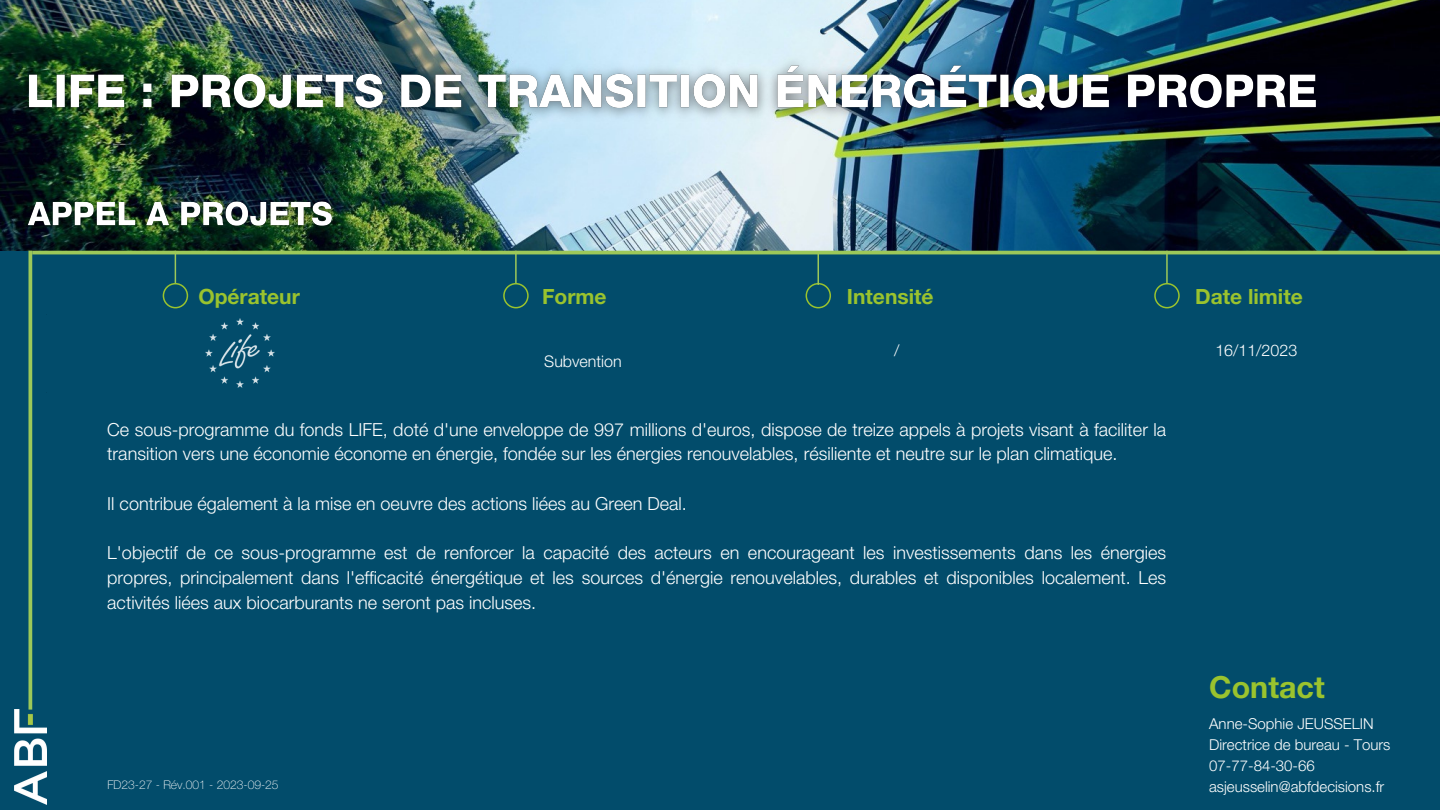
<style>
.page{position:relative;width:1440px;height:810px;background:#024c6b}
.page>*{position:absolute;margin:0;border:0;box-sizing:border-box;transform-origin:0 0}
.t1{font:700 30.4px "Helvetica Neue LT Std";color:#9ac32e}
.t2{font:700 21px "Helvetica Neue LT Std";color:#9ac32e}
.t3{font:300 18px/24.8px "Helvetica Neue LT Pro";color:#fff}
.t4{font:300 16px "Helvetica Neue LT Pro";color:#fff}
.t5{font:300 15px "Helvetica Neue LT Pro";color:#fff}
.t6{font:100 12px "Helvetica Neue LT Pro";color:#fff}
</style>
<div class="page">
<img style="left:0;top:0;width:1440px;height:251px">
<img style="left:14px;top:709px;width:32px;height:96px">
<hr style="left:32px;top:251px;width:1408px;height:3px;background:#9dc859">
<hr style="left:29px;top:251px;width:3px;height:459px;background:#9dc859">
<svg style="left:163px;top:283px;width:25px;height:25px"></svg>
<svg style="left:503px;top:283px;width:26px;height:25px"></svg>
<svg style="left:806px;top:283px;width:25px;height:25px"></svg>
<svg style="left:1154px;top:283px;width:26px;height:25px"></svg>
<hr style="left:175px;top:251px;width:1px;height:32px;background:#9dc859">
<hr style="left:515px;top:251px;width:2px;height:32px;background:#9dc859">
<hr style="left:818px;top:253px;width:1px;height:32px;background:#9dc859">
<hr style="left:1166px;top:251px;width:2px;height:32px;background:#9dc859">
<img style="left:205px;top:318px;width:70px;height:70px">
<img style="left:16px;top:189px;width:328px;height:50px">
<img style="left:12px;top:50px;width:1321px;height:80px">
<p class="t2" style="left:198px;top:289px;width:103px">Opérateur</p>
<p class="t2" style="left:542px;top:289px;width:66px">Forme</p>
<p class="t2" style="left:847px;top:289px;width:88px">Intensité</p>
<p class="t2" style="left:1195px;top:289px;width:109px">Date limite</p>
<p class="t4" style="left:544px;top:355px;width:79px">Subvention</p>
<p class="t4" style="left:894px;top:345px;width:7px">/</p>
<p class="t4" style="left:1215px;top:345px;width:83px">16/11/2023</p>
<p class="t3" style="left:107px;top:419px;width:1060px">Ce sous-programme du fonds LIFE, doté d'une enveloppe de 997 millions d'euros, dispose de treize appels à projets visant à faciliter la transition vers une économie économe en énergie, fondée sur les énergies renouvelables, résiliente et neutre sur le plan climatique.</p>
<p class="t3" style="left:107px;top:494px;width:581px">Il contribue également à la mise en oeuvre des actions liées au Green Deal.</p>
<p class="t3" style="left:107px;top:543px;width:1060px;text-align:justify">L'objectif de ce sous-programme est de renforcer la capacité des acteurs en encourageant les investissements dans les énergies propres, principalement dans l'efficacité énergétique et les sources d'énergie renouvelables, durables et disponibles localement. Les activités liées aux biocarburants ne seront pas incluses.</p>
<p class="t1" style="left:1209px;top:676px;width:117px">Contact</p>
<p class="t5" style="left:1209px;top:718px;width:166px">Anne-Sophie JEUSSELIN</p>
<p class="t5" style="left:1209px;top:739px;width:183px">Directrice de bureau - Tours</p>
<p class="t5" style="left:1209px;top:760px;width:107px">07-77-84-30-66</p>
<p class="t6" style="left:107px;top:780px;width:173px">FD23-27 - Rév.001 - 2023-09-25</p>
<p class="t5" style="left:1209px;top:781px;width:177px">asjeusselin@abfdecisions.fr</p>
</div>
